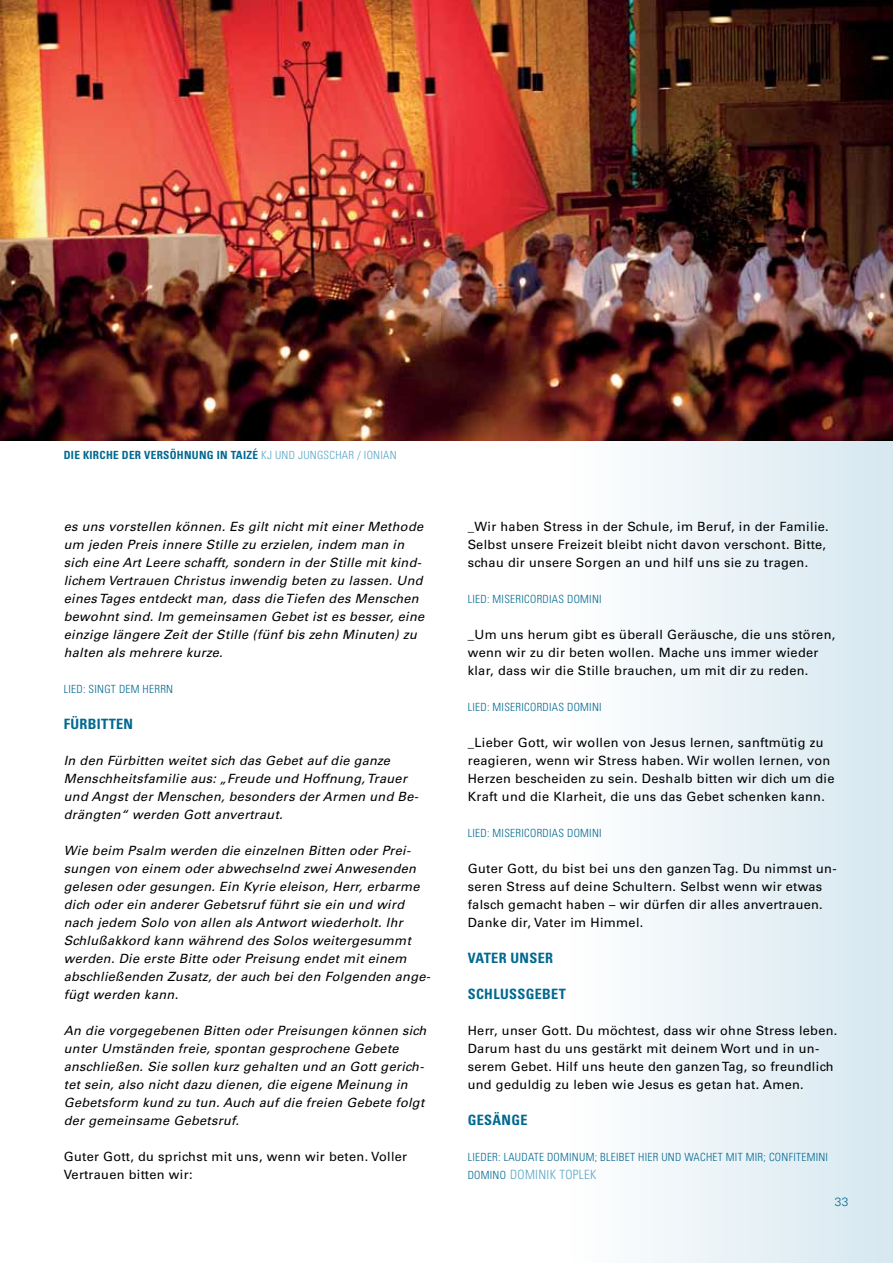
<style>
.page{position:relative;width:893px;height:1263px;background:#fff}
.page>*{position:absolute;margin:0;border:0;box-sizing:border-box;transform-origin:0 0}
.t1{font:700 condensed 14.25px "Univers LT Std";letter-spacing:.025em;color:#006991}
.t2{font:italic 12.75px/18px "Univers LT Std";letter-spacing:.025em;color:#000}
.t3{font:12.75px/18px "Univers LT Std";letter-spacing:.025em;color:#000}
.t4{font:300 condensed 12.75px "Univers LT Std";color:#57a5c4}
.t5{font:300 12px "Univers LT Std";color:#006991}
.t6{font:300 condensed 11.25px "Univers LT Std";letter-spacing:.025em;color:#006991}
.t7{font:700 condensed 11.25px "Univers LT Std";letter-spacing:.025em;color:#006991}
.t8{font:300 condensed 11.25px "Univers LT Std";color:#57a5c4}
.s1{font-weight:300;color:#57a5c4}
</style>
<div class="page">
<div style="left:571px;top:0;width:322px;height:1263px;background:linear-gradient(to right,#fefefe,#d6e8f0)"></div>
<hr style="left:0;top:0;width:1px;height:1263px;background:#d2e5ef">
<img style="left:0;top:0;width:893px;height:441px">
<p class="t7" style="left:64px;top:448px;width:219px">DIE KIRCHE DER VERSÖHNUNG IN TAIZÉ <span class="s1">KJ UND</span></p>
<p class="t8" style="left:298px;top:448px;width:13px">JUNGSCHAR</p>
<p class="t8" style="left:357px;top:448px;width:17px">/ IONIAN</p>
<p class="t2" style="left:64px;top:517px;width:362px">es uns vorstellen können. Es gilt nicht mit einer Methode um jeden Preis innere Stille zu erzielen, indem man in sich eine Art Leere schafft, sondern in der Stille mit kind&shy;lichem Vertrauen Christus inwendig beten zu lassen. Und eines Tages entdeckt man, dass die Tiefen des Menschen bewohnt sind. Im gemeinsamen Gebet ist es besser, eine einzige längere Zeit der Stille (fünf bis zehn Minuten) zu halten als mehrere kurze.</p>
<p class="t6" style="left:64px;top:682px;width:37px">LIED: SINGT</p>
<p class="t6" style="left:119px;top:682px;width:8px">DEM</p>
<p class="t6" style="left:143px;top:682px;width:14px">HERRN</p>
<p class="t1" style="left:64px;top:715px;width:71px">FÜRBITTEN</p>
<p class="t2" style="left:64px;top:751px;width:356px">In den Fürbitten weitet sich das Gebet auf die ganze Menschheitsfamilie aus: „Freude und Hoffnung, Trauer und Angst der Menschen, besonders der Armen und Be&shy;drängten“ werden Gott anvertraut.</p>
<p class="t2" style="left:64px;top:841px;width:368px">Wie beim Psalm werden die einzelnen Bitten oder Prei&shy;sungen von einem oder abwechselnd zwei Anwesenden gelesen oder gesungen. Ein Kyrie eleison, Herr, erbarme dich oder ein anderer Gebetsruf führt sie ein und wird nach jedem Solo von allen als Antwort wiederholt. Ihr Schlußakkord kann während des Solos weitergesummt werden. Die erste Bitte oder Preisung endet mit einem abschließenden Zusatz, der auch bei den Folgenden ange&shy;fügt werden kann.</p>
<p class="t2" style="left:64px;top:1021px;width:364px">An die vorgegebenen Bitten oder Preisungen können sich unter Umständen freie, spontan gesprochene Gebete anschließen. Sie sollen kurz gehalten und an Gott gerich&shy;tet sein, also nicht dazu dienen, die eigene Meinung in Gebetsform kund zu tun. Auch auf die freien Gebete folgt der gemeinsame Gebetsruf.</p>
<p class="t3" style="left:64px;top:1147px;width:345px">Guter Gott, du sprichst mit uns, wenn wir beten. Voller<br>Vertrauen bitten wir:</p>
<p class="t3" style="left:468px;top:517px;width:363px">_Wir haben Stress in der Schule, im Beruf, in der Familie.<br>Selbst unsere Freizeit bleibt nicht davon verschont. Bitte, schau dir unsere Sorgen an und hilf uns sie zu tragen.</p>
<p class="t6" style="left:468px;top:592px;width:40px">LIED: MISERICORDIAS</p>
<p class="t6" style="left:567px;top:592px;width:13px">DOMINI</p>
<p class="t3" style="left:468px;top:625px;width:369px">_Um uns herum gibt es überall Geräusche, die uns stören, wenn wir zu dir beten wollen. Mache uns immer wieder klar, dass wir die Stille brauchen, um mit dir zu reden.</p>
<p class="t6" style="left:468px;top:700px;width:40px">LIED: MISERICORDIAS</p>
<p class="t6" style="left:567px;top:700px;width:13px">DOMINI</p>
<p class="t3" style="left:468px;top:733px;width:368px">_Lieber Gott, wir wollen von Jesus lernen, sanftmütig zu reagieren, wenn wir Stress haben. Wir wollen lernen, von Herzen bescheiden zu sein. Deshalb bitten wir dich um die Kraft und die Klarheit, die uns das Gebet schenken kann.</p>
<p class="t6" style="left:468px;top:826px;width:40px">LIED: MISERICORDIAS</p>
<p class="t6" style="left:567px;top:826px;width:13px">DOMINI</p>
<p class="t3" style="left:468px;top:859px;width:370px">Guter Gott, du bist bei uns den ganzen Tag. Du nimmst un&shy;seren Stress auf deine Schultern. Selbst wenn wir etwas falsch gemacht haben – wir dürfen dir alles anvertrauen.<br>Danke dir, Vater im Himmel.</p>
<p class="t1" style="left:468px;top:949px;width:87px">VATER UNSER</p>
<p class="t1" style="left:468px;top:985px;width:100px">SCHLUSSGEBET</p>
<p class="t3" style="left:468px;top:1021px;width:371px">Herr, unser Gott. Du möchtest, dass wir ohne Stress leben.<br>Darum hast du uns gestärkt mit deinem Wort und in un&shy;serem Gebet. Hilf uns heute den ganzen Tag, so freundlich und geduldig zu leben wie Jesus es getan hat. Amen.</p>
<p class="t1" style="left:468px;top:1111px;width:61px">GESÄNGE</p>
<p class="t6" style="left:468px;top:1150px;width:11px">LIEDER</p>
<p class="t6" style="left:498px;top:1150px;width:18px">: LAUDATE</p>
<p class="t6" style="left:547px;top:1150px;width:15px">DOMINUM</p>
<p class="t6" style="left:595px;top:1150px;width:18px">; BLEIBET</p>
<p class="t6" style="left:638px;top:1150px;width:6px">HIER</p>
<p class="t6" style="left:661px;top:1150px;width:8px">UND</p>
<p class="t6" style="left:684px;top:1150px;width:8px">WACHET</p>
<p class="t6" style="left:726px;top:1150px;width:7px">MIT</p>
<p class="t6" style="left:746px;top:1150px;width:36px">MIR; CONFITEMINI</p>
<p class="t6" style="left:468px;top:1168px;width:14px">DOMINO</p>
<p class="t4" style="left:510px;top:1167px;width:15px">DOMINIK</p>
<p class="t4" style="left:559px;top:1167px;width:13px">TOPLEK</p>
<p class="t5" style="left:835px;top:1194px;width:15px">33</p>
</div>
